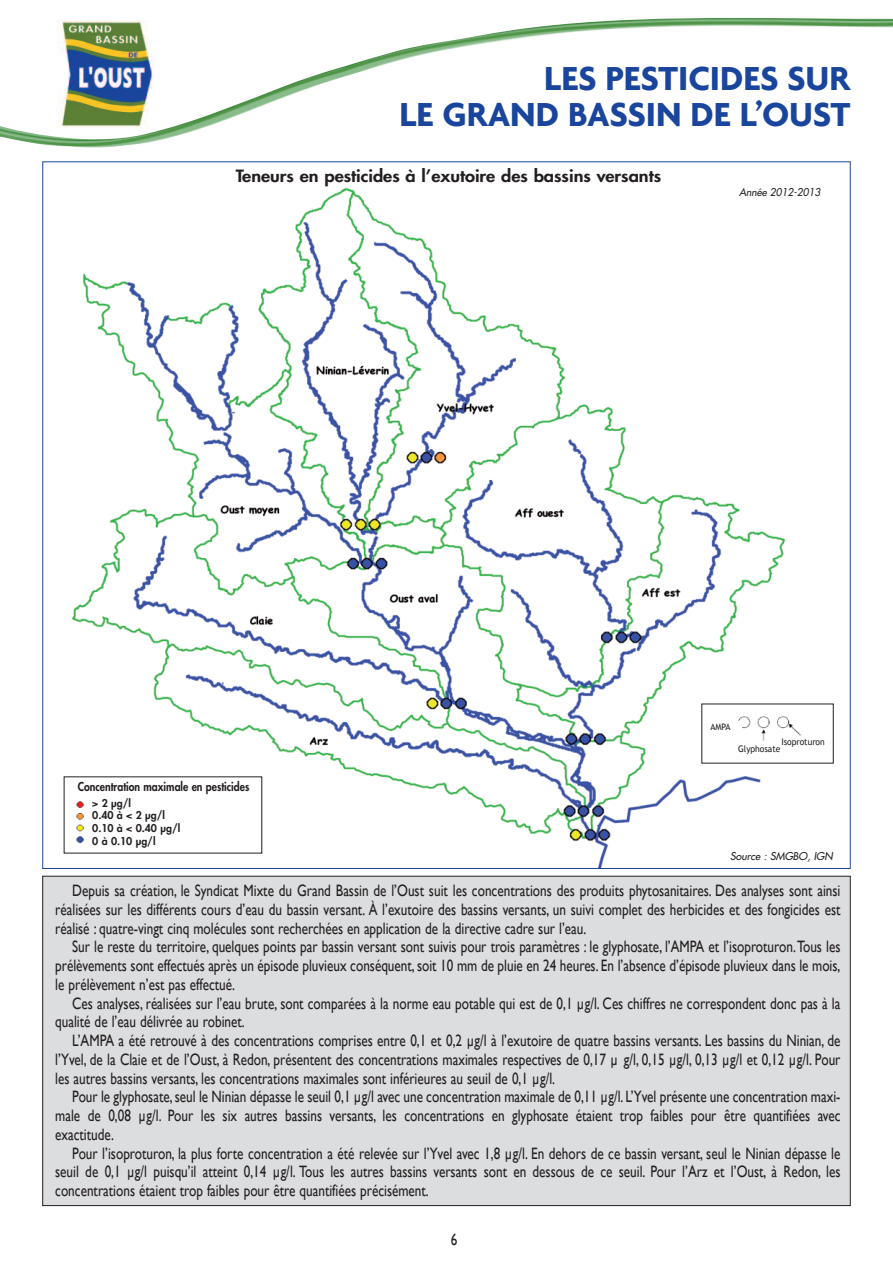
<style>
.page{position:relative;width:893px;height:1263px;background:#fff}
.page>*{position:absolute;margin:0;border:0;box-sizing:border-box;transform-origin:0 0}
.t1{font:700 36px/36px "Agenda";color:#1a459c;text-align:right}
.t2{font:16.5px/18.8px "Gill Sans";color:#231f20;text-align:justify;scale:.8 1}
.t3{font:800 16.5px "Futura";color:#231f20;scale:1.1 1}
.t4{font:800 12px "Futura";color:#231f20;scale:.87 1}
.t5{font:800 10.5px/12.6px "Futura";color:#231f20}
.t6{font:italic 10.5px "Futura";color:#231f20}
.t7{font:9px "Trebuchet MS";color:#231f20;scale:.94 1}
</style>
<div class="page">
<img style="left:0;top:18px;width:893px;height:130px">
<div style="left:43px;top:876px;width:807px;height:329px;background:#dcdddf"></div>
<img style="left:63px;top:188px;width:723px;height:679px">
<img style="left:73px;top:798px;width:15px;height:49px">
<div style="left:70px;top:779px;width:187px;height:17px;background:#fff"></div>
<div style="left:91px;top:796px;width:94px;height:56px;background:#fff"></div>
<div style="left:704px;top:703px;width:129px;height:68px;background:#fff"></div>
<img style="left:705px;top:716px;width:125px;height:48px">
<div style="left:709px;top:722px;width:32px;height:13px;background:#fff"></div>
<div style="left:733px;top:744px;width:52px;height:13px;background:#fff"></div>
<h1 class="t1" style="left:399px;top:60px;width:453px">LES PESTICIDES SUR<br>LE GRAND BASSIN DE L’OUST</h1>
<p class="t3" style="left:236px;top:168px;width:388px">Teneurs en pesticides à l’exutoire des bassins versants</p>
<p class="t6" style="left:739px;top:186px;width:83px">Année 2012-2013</p>
<p class="t4" style="left:78px;top:780px;width:199px">Concentration maximale en pesticides</p>
<p class="t5" style="left:92px;top:797px;width:89px">&gt; 2 µg/l<br>0.40 à &lt; 2 µg/l<br>0.10 à &lt; 0.40 µg/l<br>0 à 0.10 µg/l</p>
<p class="t7" style="left:711px;top:721px;width:23px">AMPA</p>
<p class="t7" style="left:781px;top:736px;width:48px">Isoproturon</p>
<p class="t7" style="left:738px;top:743px;width:46px">Glyphosate</p>
<p class="t6" style="left:730px;top:851px;width:104px">Source : SMGBO, IGN</p>
<p class="t2" style="left:55px;top:881px;width:983px;text-indent:17px">Depuis sa création, le Syndicat Mixte du Grand Bassin de l’Oust suit les concentrations des produits phytosanitaires. Des analyses sont ainsi réalisées sur les différents cours d’eau du bassin versant. À l’exutoire des bassins versants, un suivi complet des herbicides et des fongicides est réalisé : quatre-vingt cinq molécules sont recherchées en application de la directive cadre sur l’eau.</p>
<p class="t2" style="left:55px;top:937px;width:983px;text-indent:17px">Sur le reste du territoire, quelques points par bassin versant sont suivis pour trois paramètres : le glyphosate, l’AMPA et l’isoproturon.Tous les prélèvements sont effectués après un épisode pluvieux conséquent, soit 10 mm de pluie en 24 heures. En l’absence d’épisode pluvieux dans le mois, le prélèvement n’est pas effectué.</p>
<p class="t2" style="left:55px;top:993px;width:983px;text-indent:17px">Ces analyses, réalisées sur l’eau brute, sont comparées à la norme eau potable qui est de 0,1 µg/l. Ces chiffres ne correspondent donc pas à la qualité de l’eau délivrée au robinet.</p>
<p class="t2" style="left:55px;top:1031px;width:983px;text-indent:17px">L’AMPA a été retrouvé à des concentrations comprises entre 0,1 et 0,2 µg/l à l’exutoire de quatre bassins versants. Les bassins du Ninian, de l’Yvel, de la Claie et de l’Oust, à Redon, présentent des concentrations maximales respectives de 0,17 µ g/l, 0,15 µg/l, 0,13 µg/l et 0,12 µg/l. Pour les autres bassins versants, les concentrations maximales sont inférieures au seuil de 0,1 µg/l.</p>
<p class="t2" style="left:55px;top:1087px;width:983px;text-indent:17px">Pour le glyphosate,seul le Ninian dépasse le seuil 0,1 µg/l avec une concentration maximale de 0,11 µg/l. L’Yvel présente une concentration maxi&shy;male de 0,08 µg/l. Pour les six autres bassins versants, les concentrations en glyphosate étaient trop faibles pour être quantifiées avec exactitude.</p>
<p class="t2" style="left:55px;top:1143px;width:983px;text-indent:17px">Pour l’isoproturon, la plus forte concentration a été relevée sur l’Yvel avec 1,8 µg/l. En dehors de ce bassin versant, seul le Ninian dépasse le seuil de 0,1 µg/l puisqu’il atteint 0,14 µg/l. Tous les autres bassins versants sont en dessous de ce seuil. Pour l’Arz et l’Oust, à Redon, les concentrations étaient trop faibles pour être quantifiées précisément.</p>
<p class="t2" style="left:451px;top:1229px;width:10px">6</p>
</div>
